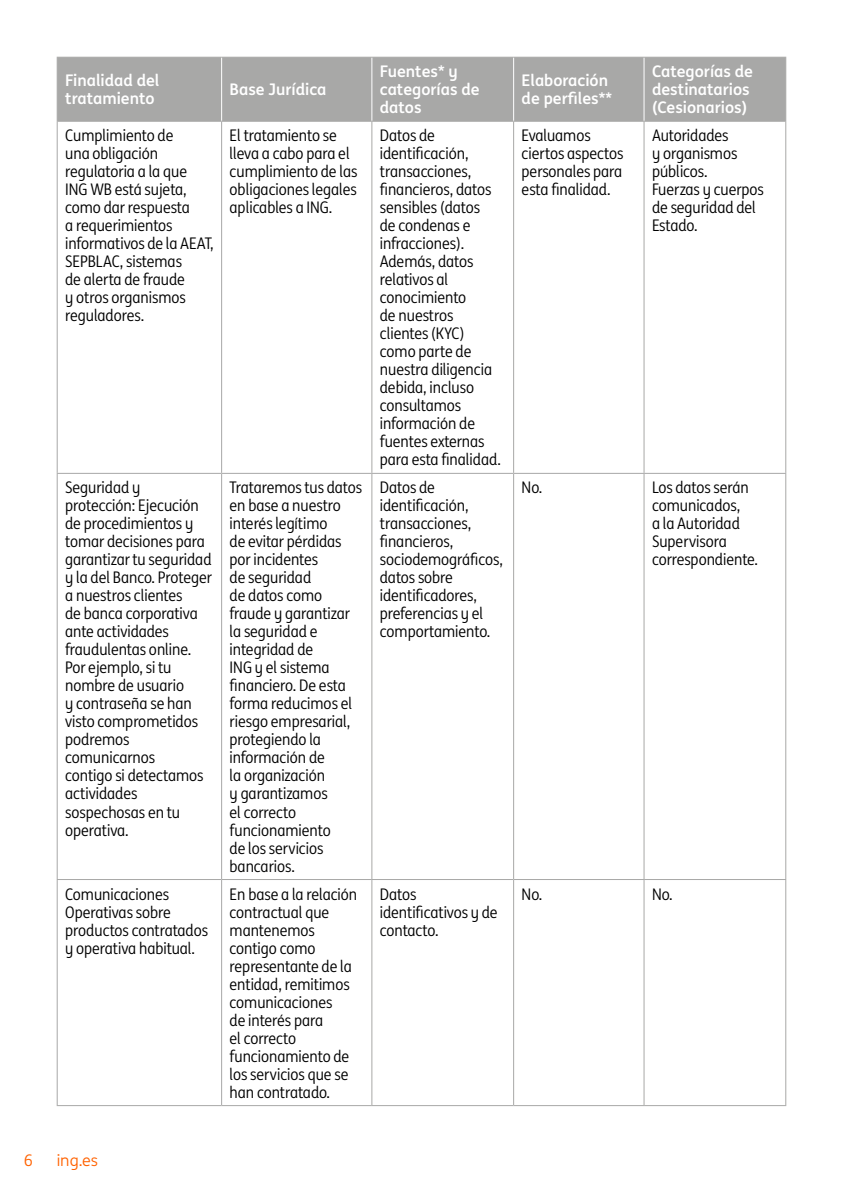
<style>
.page{position:relative;width:842px;height:1191px;background:#fff}
.page>*{position:absolute;margin:0;border:0;box-sizing:border-box;transform-origin:0 0}
.t1{font:16px/18px "ING Me Narrow";color:#000}
.t2{font:700 16px/18px "ING Me";color:#fff}
.t3{font:16px "ING Me";color:#ff6200}
</style>
<div class="page">
<div style="left:58px;top:58px;width:727px;height:63px;background:#a8a8a7"></div>
<hr style="left:57px;top:122px;width:1px;height:351px;background:#a8a8a7">
<hr style="left:221px;top:122px;width:1px;height:351px;background:#a8a8a7">
<hr style="left:371px;top:122px;width:1px;height:351px;background:#a8a8a7">
<hr style="left:513px;top:122px;width:1px;height:351px;background:#a8a8a7">
<hr style="left:643px;top:122px;width:1px;height:351px;background:#a8a8a7">
<hr style="left:785px;top:122px;width:1px;height:351px;background:#a8a8a7">
<hr style="left:57px;top:473px;width:165px;height:1px;background:#a8a8a7">
<hr style="left:57px;top:474px;width:1px;height:405px;background:#a8a8a7">
<hr style="left:222px;top:473px;width:150px;height:1px;background:#a8a8a7">
<hr style="left:221px;top:474px;width:1px;height:405px;background:#a8a8a7">
<hr style="left:372px;top:473px;width:142px;height:1px;background:#a8a8a7">
<hr style="left:371px;top:474px;width:1px;height:405px;background:#a8a8a7">
<hr style="left:514px;top:473px;width:130px;height:1px;background:#a8a8a7">
<hr style="left:513px;top:474px;width:1px;height:405px;background:#a8a8a7">
<hr style="left:644px;top:473px;width:142px;height:1px;background:#a8a8a7">
<hr style="left:643px;top:474px;width:1px;height:405px;background:#a8a8a7">
<hr style="left:785px;top:474px;width:1px;height:405px;background:#a8a8a7">
<hr style="left:57px;top:879px;width:165px;height:1px;background:#a8a8a7">
<hr style="left:57px;top:880px;width:1px;height:225px;background:#a8a8a7">
<hr style="left:222px;top:879px;width:150px;height:1px;background:#a8a8a7">
<hr style="left:221px;top:880px;width:1px;height:225px;background:#a8a8a7">
<hr style="left:372px;top:879px;width:142px;height:1px;background:#a8a8a7">
<hr style="left:371px;top:880px;width:1px;height:225px;background:#a8a8a7">
<hr style="left:514px;top:879px;width:130px;height:1px;background:#a8a8a7">
<hr style="left:513px;top:880px;width:1px;height:225px;background:#a8a8a7">
<hr style="left:644px;top:879px;width:142px;height:1px;background:#a8a8a7">
<hr style="left:643px;top:880px;width:1px;height:225px;background:#a8a8a7">
<hr style="left:785px;top:880px;width:1px;height:225px;background:#a8a8a7">
<hr style="left:57px;top:1105px;width:165px;height:1px;background:#a8a8a7">
<hr style="left:222px;top:1105px;width:150px;height:1px;background:#a8a8a7">
<hr style="left:372px;top:1105px;width:142px;height:1px;background:#a8a8a7">
<hr style="left:514px;top:1105px;width:130px;height:1px;background:#a8a8a7">
<hr style="left:644px;top:1105px;width:142px;height:1px;background:#a8a8a7">
<hr style="left:57px;top:57px;width:165px;height:1px;background:#a8a8a7">
<hr style="left:57px;top:58px;width:1px;height:63px;background:#a8a8a7">
<hr style="left:222px;top:57px;width:150px;height:1px;background:#a8a8a7">
<hr style="left:372px;top:57px;width:142px;height:1px;background:#a8a8a7">
<hr style="left:514px;top:57px;width:130px;height:1px;background:#a8a8a7">
<hr style="left:644px;top:57px;width:142px;height:1px;background:#a8a8a7">
<hr style="left:57px;top:121px;width:165px;height:1px;background:#a8a8a7">
<hr style="left:222px;top:121px;width:150px;height:1px;background:#a8a8a7">
<hr style="left:372px;top:121px;width:142px;height:1px;background:#a8a8a7">
<hr style="left:514px;top:121px;width:130px;height:1px;background:#a8a8a7">
<hr style="left:644px;top:121px;width:142px;height:1px;background:#a8a8a7">
<hr style="left:221px;top:58px;width:1px;height:63px;background:#fff">
<hr style="left:371px;top:58px;width:1px;height:63px;background:#fff">
<hr style="left:513px;top:58px;width:1px;height:63px;background:#fff">
<hr style="left:785px;top:58px;width:1px;height:63px;background:#a8a8a7">
<hr style="left:643px;top:58px;width:1px;height:63px;background:#fff">
<p class="t2" style="left:65px;top:71px;width:96px">Finalidad del tratamiento</p>
<p class="t2" style="left:230px;top:80px;width:98px">Base Jurídica</p>
<p class="t2" style="left:380px;top:62px;width:101px">Fuentes* y categorías de datos</p>
<p class="t2" style="left:522px;top:71px;width:92px">Elaboración de perfiles**</p>
<p class="t2" style="left:652px;top:62px;width:103px">Categorías de destinatarios (Cesionarios)</p>
<p class="t1" style="left:65px;top:126px;width:150px">Cumplimiento de<br>una obligación regulatoria a la que<br>ING WB está sujeta, como dar respuesta<br>a requerimientos informativos de la AEAT,<br>SEPBLAC, sistemas<br>de alerta de fraude<br>y otros organismos reguladores.</p>
<p class="t1" style="left:230px;top:126px;width:129px">El tratamiento se lleva a cabo para el cumplimiento de las obligaciones legales aplicables a ING.</p>
<p class="t1" style="left:380px;top:126px;width:122px">Datos de identificación, transacciones, financieros, datos sensibles (datos<br>de condenas e infracciones).<br>Además, datos relativos al conocimiento<br>de nuestros clientes (KYC) como parte de nuestra diligencia debida, incluso consultamos información de fuentes externas para esta finalidad.</p>
<p class="t1" style="left:522px;top:126px;width:103px">Evaluamos ciertos aspectos personales para esta finalidad.</p>
<p class="t1" style="left:652px;top:126px;width:113px">Autoridades<br>y organismos públicos.<br>Fuerzas y cuerpos de seguridad del<br>Estado.</p>
<p class="t1" style="left:65px;top:478px;width:148px">Seguridad y protección: Ejecución de procedimientos y tomar decisiones para garantizar tu seguridad y la del Banco. Proteger a nuestros clientes<br>de banca corporativa ante actividades fraudulentas online.<br>Por ejemplo, si tu nombre de usuario<br>y contraseña se han visto comprometidos podremos comunicarnos<br>contigo si detectamos actividades sospechosas en tu operativa.</p>
<p class="t1" style="left:230px;top:478px;width:134px">Trataremos tus datos en base a nuestro interés legítimo<br>de evitar pérdidas por incidentes<br>de seguridad<br>de datos como fraude y garantizar la seguridad e integridad de<br>ING y el sistema financiero. De esta forma reducimos el riesgo empresarial, protegiendo la información de<br>la organización<br>y garantizamos<br>el correcto funcionamiento<br>de los servicios bancarios.</p>
<p class="t1" style="left:380px;top:478px;width:124px">Datos de identificación, transacciones, financieros, sociodemográficos, datos sobre identificadores, preferencias y el comportamiento.</p>
<p class="t1" style="left:522px;top:478px;width:22px">No.</p>
<p class="t1" style="left:652px;top:478px;width:108px">Los datos serán comunicados,<br>a la Autoridad<br>Supervisora correspondiente.</p>
<p class="t1" style="left:65px;top:884px;width:144px">Comunicaciones<br>Operativas sobre productos contratados y operativa habitual.</p>
<p class="t1" style="left:230px;top:884px;width:129px">En base a la relación contractual que mantenemos contigo como representante de la entidad, remitimos comunicaciones<br>de interés para<br>el correcto funcionamiento de los servicios que se han contratado.</p>
<p class="t1" style="left:380px;top:884px;width:119px">Datos identificativos y de contacto.</p>
<p class="t1" style="left:522px;top:884px;width:22px">No.</p>
<p class="t1" style="left:652px;top:884px;width:22px">No.</p>
<p class="t3" style="left:24px;top:1148px;width:11px">6</p>
<p class="t3" style="left:57px;top:1148px;width:43px">ing.es</p>
</div>
